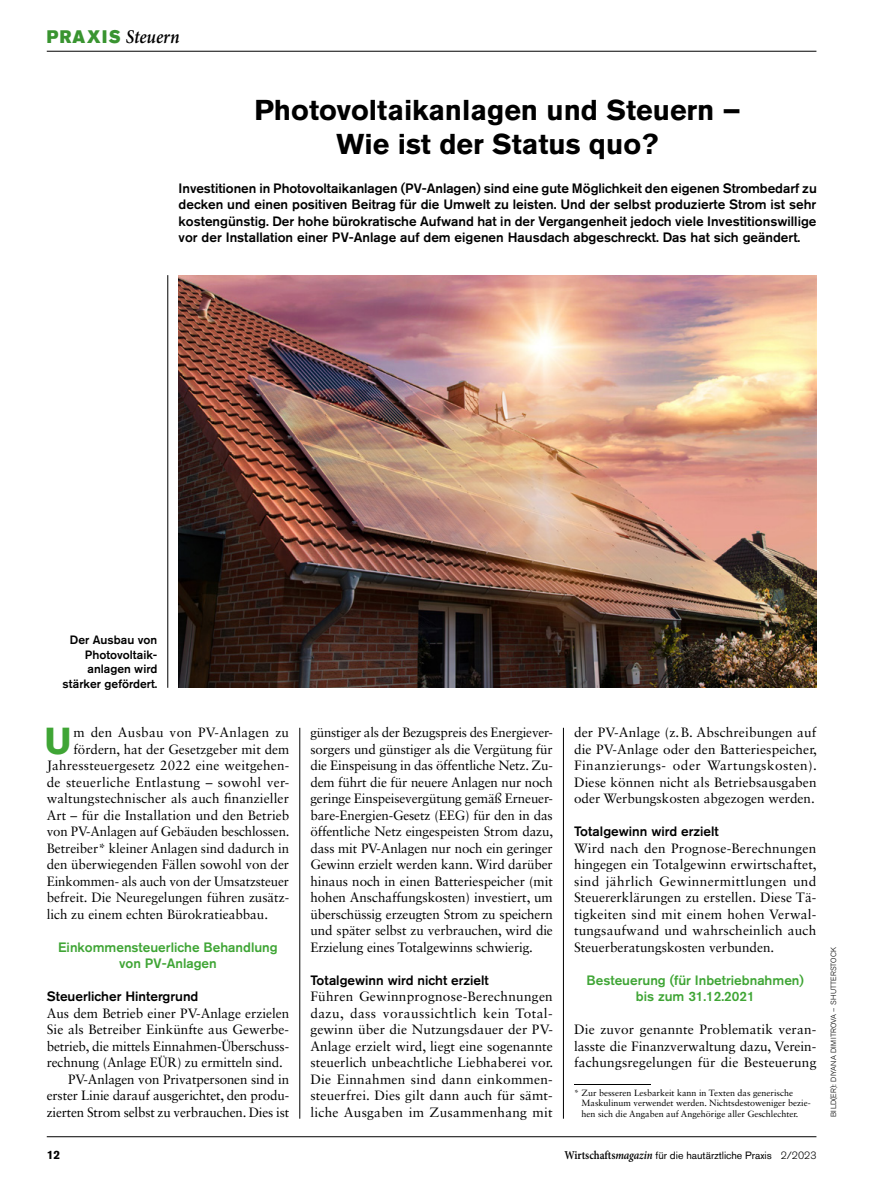
<style>
.page{position:relative;width:893px;height:1191px;background:#fff}
.page>*{position:absolute;margin:0;border:0;box-sizing:border-box;transform-origin:0 0}
.t1{font:700 37.35px "Akzidenz Grotesk BQ";color:#3fa535}
.t2{font:700 28.5px/34.2px "Akzidenz Grotesk BQ";color:#000;text-align:center}
.t3{font:italic 600 19.5px "Minion Pro";color:#000;scale:.9 1}
.t4{font:13.5px/16.5px "Sabon LT Std";color:#000;text-align:justify}
.t5{font:500 13.5px/16.5px "Akzidenz Grotesk BQ";color:#000;text-align:justify}
.t6{font:500 13.5px/16.5px "Akzidenz Grotesk BQ";color:#3fa535;text-align:center}
.t7{font:13.5px "Sabon LT Std";letter-spacing:.02em;color:#000}
.t8{font:13.5px "Sabon LT Std";letter-spacing:.025em;color:#000}
.t9{font:500 12px/14.4px "Akzidenz Grotesk BQ";color:#000;text-align:right}
.t10{font:700 12px "Akzidenz Grotesk BQ";color:#000}
.t11{font:10.5px "Akzidenz Grotesk BQ";color:#000}
.t12{font:9px/10.5px "Sabon LT Std";color:#000}
.t13{font:300 7.5px "Akzidenz Grotesk BQ";letter-spacing:.02em;color:#000}
.t14{font:5.4px "Sabon LT Std";color:#000;scale:14.17 1}
.s1{font-family:"Akzidenz Grotesk BQ Super";font-weight:400;font-style:normal;font-size:18px;color:#399430}
.s2{font-family:"Minion Pro";font-weight:600;font-size:12px}
.s3{font-family:"Minion Pro";font-weight:600;font-style:italic;font-size:12px}
.s4{font-weight:300}
</style>
<div class="page">
<hr style="left:300px;top:728px;width:1px;height:390px;background:#000">
<hr style="left:563px;top:728px;width:1px;height:390px;background:#000">
<hr style="left:168px;top:275px;width:1px;height:413px;background:#000">
<img style="left:179px;top:275px;width:637px;height:413px">
<hr style="left:47px;top:51px;width:769px;height:1px;background:#000">
<hr style="left:47px;top:1136px;width:769px;height:1px;background:#000">
<h3 class="t3" style="left:47px;top:23px;width:149px"><span class="s1">PRAXIS</span> Steuern</h3>
<h2 class="t2" style="left:254px;top:93px;width:488px">Photovoltaikanlagen und Steuern –<br>Wie ist der Status quo?</h2>
<p class="t5" style="left:179px;top:179px;width:640px">Investitionen in Photovoltaikanlagen (PV-Anlagen) sind eine gute Möglichkeit den eigenen Strombedarf zu decken und einen positiven Beitrag für die Umwelt zu leisten. Und der selbst produzierte Strom ist sehr kostengünstig. Der hohe bürokratische Aufwand hat in der Vergangenheit jedoch viele Investitionswillige vor der Installation einer PV-Anlage auf dem eigenen Hausdach abgeschreckt. Das hat sich geändert.</p>
<p class="t9" style="left:63px;top:633px;width:96px">Der Ausbau von<br>Photovoltaik&shy;anlagen wird stärker gefördert.</p>
<h1 class="t1" style="left:44px;top:719px;width:29px">U</h1>
<p class="t8" style="left:73px;top:724px;width:217px">m den Ausbau von PV-Anlagen zu</p>
<p class="t4" style="left:73px;top:740px;width:217px">fördern, hat der Gesetzgeber mit dem</p>
<p class="t4" style="left:47px;top:757px;width:244px">Jahressteuergesetz 2022 eine weitgehen-</p>
<p class="t7" style="left:47px;top:774px;width:244px">de steuerliche Entlastung – sowohl ver-</p>
<p class="t4" style="left:47px;top:790px;width:244px">waltungstechnischer als auch finanzieller</p>
<p class="t4" style="left:47px;top:806px;width:244px">Art – für die Installation und den Betrieb</p>
<p class="t4" style="left:47px;top:823px;width:244px">von PV-Anlagen auf Gebäuden beschlossen.</p>
<p class="t4" style="left:47px;top:839px;width:244px">Betreiber* kleiner Anlagen sind dadurch in</p>
<p class="t4" style="left:47px;top:856px;width:244px">den überwiegenden Fällen sowohl von der</p>
<p class="t4" style="left:47px;top:872px;width:244px">Einkommen- als auch von der Umsatzsteuer</p>
<p class="t4" style="left:47px;top:889px;width:244px">befreit. Die Neuregelungen führen zusätz-</p>
<p class="t4" style="left:47px;top:905px;width:223px">lich zu einem echten Bürokratieabbau.</p>
<p class="t6" style="left:58px;top:938px;width:221px">Einkommensteuerliche Behandlung von PV-Anlagen</p>
<p class="t5" style="left:47px;top:988px;width:153px">Steuerlicher Hintergrund</p>
<p class="t4" style="left:47px;top:1004px;width:244px">Aus dem Betrieb einer PV-Anlage erzielen</p>
<p class="t4" style="left:47px;top:1021px;width:243px">Sie als Betreiber Einkünfte aus Gewerbe-</p>
<p class="t4" style="left:47px;top:1037px;width:244px">betrieb, die mittels Einnahmen-Überschuss-</p>
<p class="t4" style="left:47px;top:1054px;width:238px">rechnung (Anlage EÜR) zu ermitteln sind.</p>
<p class="t4" style="left:68px;top:1070px;width:223px">PV-Anlagen von Privatpersonen sind in</p>
<p class="t4" style="left:47px;top:1087px;width:244px">erster Linie darauf ausgerichtet, den produ-</p>
<p class="t4" style="left:47px;top:1103px;width:244px">zierten Strom selbst zu verbrauchen. Dies ist</p>
<p class="t4" style="left:310px;top:724px;width:244px">günstiger als der Bezugspreis des Energiever&shy;sorgers und günstiger als die Vergütung für die Einspeisung in das öffentliche Netz. Zu&shy;dem führt die für neuere Anlagen nur noch geringe Einspeisevergütung gemäß Erneuer&shy;bare-Energien-Gesetz (EEG) für den in das öffentliche Netz eingespeisten Strom dazu, dass mit PV-Anlagen nur noch ein geringer Gewinn erzielt werden kann. Wird darüber hinaus noch in einen Batteriespeicher (mit hohen Anschaffungskosten) investiert, um überschüssig erzeugten Strom zu speichern und später selbst zu verbrauchen, wird die Erzielung eines Totalgewinns schwierig.</p>
<p class="t5" style="left:310px;top:971px;width:180px">Totalgewinn wird nicht erzielt</p>
<p class="t4" style="left:310px;top:988px;width:244px">Führen Gewinnprognose-Berechnungen dazu, dass voraussichtlich kein Total&shy;gewinn über die Nutzungsdauer der PV-Anlage erzielt wird, liegt eine sogenannte steuerlich unbeachtliche Liebhaberei vor.<br>Die Einnahmen sind dann einkommen&shy;steuerfrei. Dies gilt dann auch für sämt&shy;liche Ausgaben im Zusammenhang mit</p>
<p class="t4" style="left:574px;top:724px;width:244px">der PV-Anlage (z.B. Abschreibungen auf die PV-Anlage oder den Batteriespeicher, Finanzierungs- oder Wartungskosten).<br>Diese können nicht als Betriebsausgaben oder Werbungskosten abgezogen werden.</p>
<p class="t5" style="left:574px;top:823px;width:146px">Totalgewinn wird erzielt</p>
<p class="t4" style="left:574px;top:839px;width:244px">Wird nach den Prognose-Berechnungen hingegen ein Totalgewinn erwirtschaftet, sind jährlich Gewinnermittlungen und Steuererklärungen zu erstellen. Diese Tä&shy;tigkeiten sind mit einem hohen Verwal&shy;tungsaufwand und wahrscheinlich auch Steuerberatungskosten verbunden.</p>
<p class="t6" style="left:587px;top:971px;width:219px">Besteuerung (für Inbetriebnahmen) bis zum 31.12.2021</p>
<p class="t4" style="left:574px;top:1021px;width:244px">Die zuvor genannte Problematik veran&shy;lasste die Finanzverwaltung dazu, Verein&shy;fachungsregelungen für die Besteuerung</p>
<p class="t14" style="left:574px;top:1080px;width:7px">—</p>
<p class="t12" style="left:582px;top:1087px;width:231px;text-indent:-8px">* Zur besseren Lesbarkeit kann in Texten das generische<br>Maskulinum verwendet werden. Nichtsdestoweniger bezie&shy;hen sich die Angaben auf Angehörige aller Geschlechter.</p>
<p class="t10" style="left:47px;top:1147px;width:15px">12</p>
<p class="t11" style="left:565px;top:1149px;width:253px"><span class="s2">Wirtschafts</span><span class="s3">magazin</span> für die hautärztliche Praxis <span class="s4">2/2023</span></p>
<p class="t13" style="left:829px;top:1117px;width:171px;rotate:-90deg">BILD(ER): DIYANA DIMITROVA – SHUTTERSTOCK</p>
</div>
